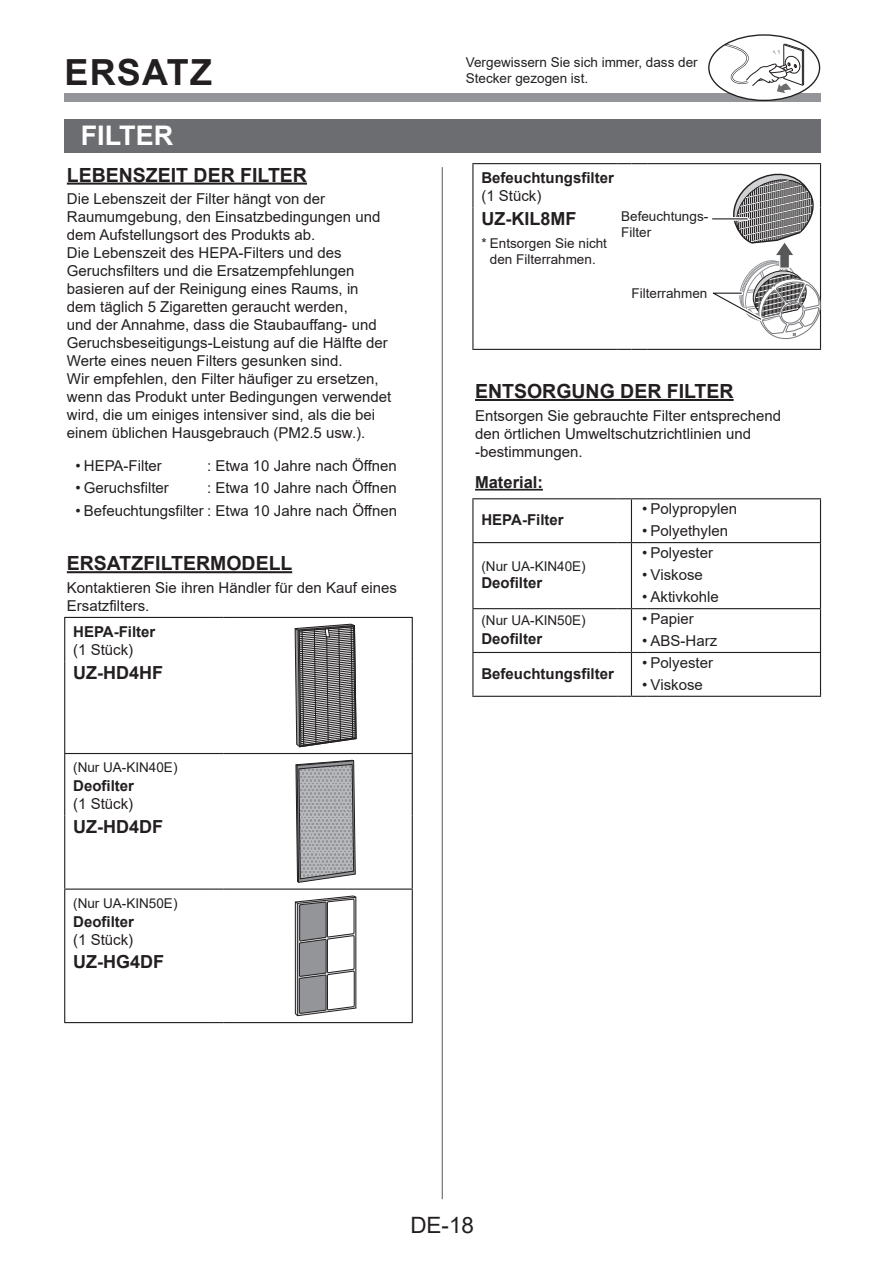
<style>
.page{position:relative;width:893px;height:1263px;background:#fff}
.page>*{position:absolute;margin:0;border:0;box-sizing:border-box;transform-origin:0 0}
.t1{font:700 36px "Arial";letter-spacing:.035em;color:#231f20}
.t2{font:700 27px "Arial";color:#fff}
.t3{font:22.5px "Arial";color:#231f20}
.t4{font:700 19.5px "Arial";color:#231f20}
.t5{font:700 18px "Arial";color:#231f20}
.t6{font:700 16.5px "Arial";color:#231f20}
.t7{font:15px/18px "Arial";color:#231f20}
.t8{font:700 15px "Arial";color:#231f20}
.t9{font:13.5px/16.5px "Arial";color:#231f20}
</style>
<div class="page">
<hr style="left:442px;top:167px;width:1px;height:1032px;background:#57585a">
<div style="left:64px;top:94px;width:757px;height:8px;background:#939598"></div>
<hr style="left:64px;top:617px;width:145px;height:1px;background:#231f20">
<hr style="left:64px;top:618px;width:1px;height:43px;background:#231f20">
<svg style="left:209px;top:617px;width:30px;height:1px"></svg>
<hr style="left:64px;top:661px;width:1px;height:92px;background:#231f20">
<hr style="left:64px;top:753px;width:145px;height:1px;background:#231f20">
<hr style="left:64px;top:754px;width:1px;height:61px;background:#231f20">
<svg style="left:209px;top:753px;width:30px;height:1px"></svg>
<hr style="left:64px;top:815px;width:1px;height:73px;background:#231f20">
<hr style="left:64px;top:888px;width:145px;height:2px;background:#231f20">
<hr style="left:64px;top:890px;width:1px;height:61px;background:#231f20">
<svg style="left:209px;top:888px;width:30px;height:2px"></svg>
<hr style="left:64px;top:951px;width:1px;height:71px;background:#231f20">
<hr style="left:239px;top:617px;width:174px;height:1px;background:#231f20">
<hr style="left:412px;top:618px;width:1px;height:43px;background:#231f20">
<hr style="left:412px;top:661px;width:1px;height:92px;background:#231f20">
<hr style="left:239px;top:753px;width:174px;height:1px;background:#231f20">
<hr style="left:412px;top:754px;width:1px;height:61px;background:#231f20">
<hr style="left:412px;top:815px;width:1px;height:73px;background:#231f20">
<hr style="left:239px;top:888px;width:174px;height:2px;background:#231f20">
<hr style="left:412px;top:890px;width:1px;height:61px;background:#231f20">
<hr style="left:412px;top:951px;width:1px;height:71px;background:#231f20">
<hr style="left:64px;top:1022px;width:145px;height:1px;background:#231f20">
<svg style="left:209px;top:1022px;width:30px;height:1px"></svg>
<hr style="left:239px;top:1022px;width:174px;height:1px;background:#231f20">
<hr style="left:67px;top:183px;width:240px;height:2px;background:#231f20">
<hr style="left:67px;top:571px;width:225px;height:2px;background:#231f20">
<svg style="left:295px;top:624px;width:61px;height:123px;background:#7b7879"></svg>
<svg style="left:296px;top:760px;width:60px;height:123px;background:#a0a1a3"></svg>
<svg style="left:295px;top:895px;width:61px;height:121px"></svg>
<svg style="left:709px;top:35px;width:111px;height:65px"></svg>
<svg style="left:723px;top:42px;width:81px;height:51px"></svg>
<div style="left:708px;top:34px;width:112px;height:67px;border:1px solid #231f20;border-radius:50%"></div>
<hr style="left:820px;top:499px;width:1px;height:43px;background:#231f20">
<hr style="left:647px;top:542px;width:174px;height:1px;background:#231f20">
<hr style="left:820px;top:543px;width:1px;height:65px;background:#231f20">
<hr style="left:647px;top:608px;width:174px;height:1px;background:#231f20">
<hr style="left:820px;top:609px;width:1px;height:43px;background:#231f20">
<hr style="left:647px;top:652px;width:174px;height:1px;background:#231f20">
<hr style="left:820px;top:653px;width:1px;height:43px;background:#231f20">
<hr style="left:647px;top:696px;width:174px;height:1px;background:#231f20">
<hr style="left:647px;top:498px;width:174px;height:1px;background:#231f20">
<hr style="left:472px;top:498px;width:145px;height:1px;background:#231f20">
<hr style="left:472px;top:499px;width:1px;height:43px;background:#231f20">
<svg style="left:617px;top:498px;width:30px;height:1px"></svg>
<hr style="left:631px;top:499px;width:1px;height:43px;background:#231f20">
<hr style="left:472px;top:542px;width:145px;height:1px;background:#231f20">
<hr style="left:472px;top:543px;width:1px;height:65px;background:#231f20">
<svg style="left:617px;top:542px;width:30px;height:1px"></svg>
<hr style="left:631px;top:543px;width:1px;height:65px;background:#231f20">
<hr style="left:472px;top:608px;width:145px;height:1px;background:#231f20">
<hr style="left:472px;top:609px;width:1px;height:43px;background:#231f20">
<svg style="left:617px;top:608px;width:30px;height:1px"></svg>
<hr style="left:631px;top:609px;width:1px;height:43px;background:#231f20">
<hr style="left:472px;top:652px;width:145px;height:1px;background:#231f20">
<hr style="left:472px;top:653px;width:1px;height:43px;background:#231f20">
<svg style="left:617px;top:652px;width:30px;height:1px"></svg>
<hr style="left:631px;top:653px;width:1px;height:43px;background:#231f20">
<hr style="left:472px;top:696px;width:145px;height:1px;background:#231f20">
<svg style="left:617px;top:696px;width:30px;height:1px"></svg>
<hr style="left:472px;top:163px;width:145px;height:1px;background:#231f20">
<hr style="left:472px;top:164px;width:1px;height:43px;background:#231f20">
<svg style="left:617px;top:163px;width:30px;height:1px"></svg>
<hr style="left:647px;top:163px;width:174px;height:1px;background:#231f20">
<hr style="left:820px;top:164px;width:1px;height:43px;background:#231f20">
<hr style="left:472px;top:207px;width:1px;height:142px;background:#231f20">
<hr style="left:820px;top:207px;width:1px;height:142px;background:#231f20">
<hr style="left:472px;top:349px;width:145px;height:1px;background:#231f20">
<svg style="left:617px;top:349px;width:30px;height:1px"></svg>
<hr style="left:647px;top:349px;width:174px;height:1px;background:#231f20">
<svg style="left:713px;top:174px;width:108px;height:165px"></svg>
<svg style="left:712px;top:217px;width:35px;height:4px"></svg>
<hr style="left:712px;top:218px;width:35px;height:1px;background:#231f20">
<hr style="left:475px;top:399px;width:259px;height:2px;background:#231f20">
<hr style="left:475px;top:489px;width:68px;height:2px;background:#231f20">
<div style="left:64px;top:119px;width:757px;height:34px;background:#6c6d70"></div>
<h1 class="t1" style="left:64px;top:47px;width:149px">ERSATZ</h1>
<h2 class="t2" style="left:81px;top:116px;width:94px">FILTER</h2>
<h3 class="t4" style="left:67px;top:161px;width:242px">LEBENSZEIT DER FILTER</h3>
<p class="t7" style="left:67px;top:190px;width:326px">Die Lebenszeit der Filter hängt von der Raumumgebung, den Einsatzbedingungen und dem Aufstellungsort des Produkts ab.<br>Die Lebenszeit des HEPA-Filters und des Geruchsfilters und die Ersatzempfehlungen basieren auf der Reinigung eines Raums, in dem täglich 5 Zigaretten geraucht werden,<br>und der Annahme, dass die Staubauffang- und Geruchsbeseitigungs-Leistung auf die Hälfte der Werte eines neuen Filters gesunken sind.<br>Wir empfehlen, den Filter häufiger zu ersetzen, wenn das Produkt unter Bedingungen verwendet wird, die um einiges intensiver sind, als die bei einem üblichen Hausgebrauch (PM2.5 usw.).</p>
<p class="t7" style="left:75px;top:457px;width:88px">• HEPA-Filter</p>
<p class="t7" style="left:207px;top:457px;width:191px">: Etwa 10 Jahre nach Öffnen</p>
<p class="t7" style="left:75px;top:479px;width:95px">• Geruchsfilter</p>
<p class="t7" style="left:207px;top:479px;width:191px">: Etwa 10 Jahre nach Öffnen</p>
<p class="t7" style="left:75px;top:501px;width:323px">• Befeuchtungsfilter : Etwa 10 Jahre nach Öffnen</p>
<h3 class="t4" style="left:67px;top:549px;width:227px">ERSATZFILTERMODELL</h3>
<p class="t7" style="left:67px;top:579px;width:332px">Kontaktieren Sie ihren Händler für den Kauf eines<br>Ersatzfilters.</p>
<p class="t8" style="left:73px;top:621px;width:84px">HEPA-Filter</p>
<p class="t7" style="left:73px;top:640px;width:62px">(1 Stück)</p>
<p class="t5" style="left:73px;top:660px;width:91px">UZ-HD4HF</p>
<p class="t9" style="left:73px;top:759px;width:106px">(Nur UA-KIN40E)</p>
<p class="t8" style="left:73px;top:775px;width:62px">Deofilter</p>
<p class="t7" style="left:73px;top:794px;width:62px">(1 Stück)</p>
<p class="t5" style="left:73px;top:814px;width:91px">UZ-HD4DF</p>
<p class="t9" style="left:73px;top:895px;width:106px">(Nur UA-KIN50E)</p>
<p class="t8" style="left:73px;top:911px;width:62px">Deofilter</p>
<p class="t7" style="left:73px;top:930px;width:62px">(1 Stück)</p>
<p class="t5" style="left:73px;top:949px;width:92px">UZ-HG4DF</p>
<p class="t9" style="left:466px;top:54px;width:233px">Vergewissern Sie sich immer, dass der<br>Stecker gezogen ist.</p>
<p class="t8" style="left:481px;top:167px;width:134px">Befeuchtungsfilter</p>
<p class="t7" style="left:481px;top:187px;width:62px">(1 Stück)</p>
<p class="t5" style="left:481px;top:206px;width:96px">UZ-KIL8MF</p>
<p class="t9" style="left:481px;top:235px;width:127px;text-align:center">* Entsorgen Sie nicht den Filterrahmen.</p>
<p class="t9" style="left:621px;top:207px;width:89px">Befeuchtungs-<br>Filter</p>
<p class="t9" style="left:632px;top:285px;width:77px">Filterrahmen</p>
<h3 class="t4" style="left:475px;top:377px;width:260px">ENTSORGUNG DER FILTER</h3>
<p class="t7" style="left:475px;top:406px;width:307px">Entsorgen Sie gebrauchte Filter entsprechend den örtlichen Umweltschutzrichtlinien und -bestimmungen.</p>
<p class="t6" style="left:475px;top:470px;width:69px">Material:</p>
<p class="t8" style="left:481px;top:509px;width:84px">HEPA-Filter</p>
<p class="t7" style="left:642px;top:500px;width:97px">• Polypropylen</p>
<p class="t7" style="left:642px;top:522px;width:88px">• Polyethylen</p>
<p class="t9" style="left:481px;top:557px;width:106px">(Nur UA-KIN40E)</p>
<p class="t8" style="left:481px;top:572px;width:62px">Deofilter</p>
<p class="t9" style="left:481px;top:612px;width:106px">(Nur UA-KIN50E)</p>
<p class="t8" style="left:481px;top:628px;width:62px">Deofilter</p>
<p class="t8" style="left:481px;top:663px;width:134px">Befeuchtungsfilter</p>
<p class="t7" style="left:642px;top:543px;width:73px">• Polyester</p>
<p class="t7" style="left:642px;top:566px;width:62px">• Viskose</p>
<p class="t7" style="left:642px;top:588px;width:78px">• Aktivkohle</p>
<p class="t7" style="left:642px;top:609px;width:53px">• Papier</p>
<p class="t7" style="left:642px;top:632px;width:77px">• ABS-Harz</p>
<p class="t7" style="left:642px;top:653px;width:73px">• Polyester</p>
<p class="t7" style="left:642px;top:675px;width:62px">• Viskose</p>
<h3 class="t3" style="left:410px;top:1209px;width:65px">DE-18</h3>
</div>
